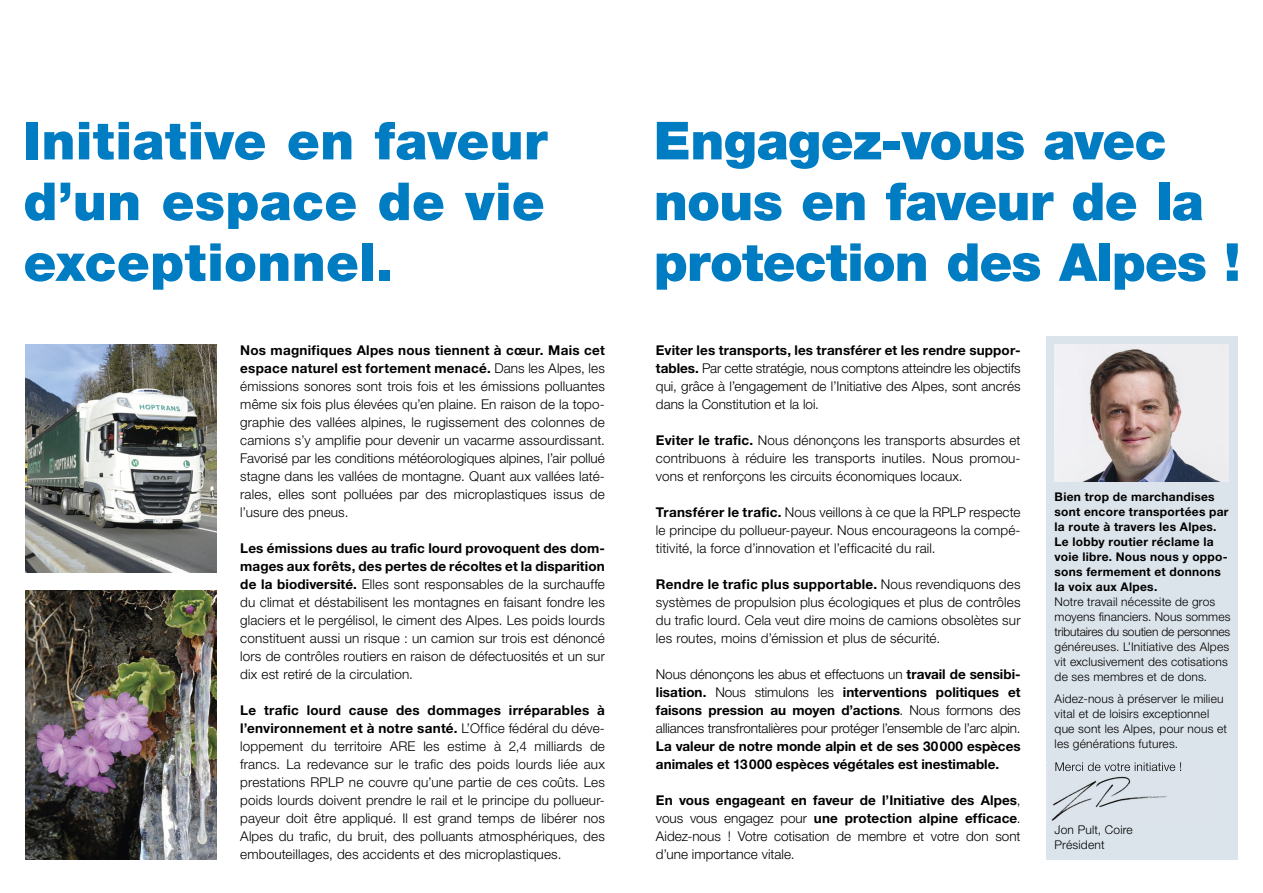
<style>
.page{position:relative;width:1263px;height:893px;background:#fff}
.page>*{position:absolute;margin:0;border:0;box-sizing:border-box;transform-origin:0 0}
.t1{font:900 52.5px/60.8px "Helvetica Neue";letter-spacing:-.01em;color:#007cc2;text-align:justify}
.t2{font:300 13.5px/18px "Helvetica Neue";letter-spacing:.01em;color:#000;text-align:justify}
.t3{font:700 13.5px/18px "Helvetica Neue";color:#000}
.t4{font:300 12px/15px "Helvetica Neue";letter-spacing:.015em;color:#000}
.t5{font:700 12px/15px "Helvetica Neue";letter-spacing:.02em;color:#000}
.s1{font-weight:700}
</style>
<div class="page">
<div style="left:1046px;top:336px;width:191px;height:523px;background:#dce4eb"></div>
<img style="left:1054px;top:344px;width:175px;height:137px">
<img style="left:26px;top:590px;width:191px;height:269px">
<img style="left:26px;top:344px;width:191px;height:228px">
<img style="left:1046px;top:763px;width:136px;height:63px">
<img style="left:1055px;top:763px;width:126px;height:8px">
<img style="left:1055px;top:825px;width:77px;height:1px">
<h1 class="t1" style="left:23px;top:110px;width:525px">Initiative en faveur d’un espace de vie exceptionnel.</h1>
<h1 class="t1" style="left:654px;top:110px;width:588px;text-align:left">Engagez-vous avec nous en faveur de la protection des Alpes !</h1>
<p class="t2" style="left:240px;top:341px;width:366px"><span class="s1">Nos magnifiques Alpes nous tiennent à cœur. Mais cet espace naturel est fortement menacé.</span> Dans les Alpes, les émissions sonores sont trois fois et les émissions polluantes même six fois plus élevées qu’en plaine. En raison de la topo&shy;graphie des vallées alpines, le rugissement des colonnes de camions s’y amplifie pour devenir un vacarme assourdissant.<br>Favorisé par les conditions météorologiques alpines, l’air pollué stagne dans les vallées de montagne. Quant aux vallées laté&shy;rales, elles sont polluées par des microplastiques issus de l’usure des pneus.</p>
<p class="t2" style="left:240px;top:539px;width:366px"><span class="s1">Les émissions dues au trafic lourd provoquent des dom&shy;mages aux forêts, des pertes de récoltes et la disparition de la biodiversité.</span> Elles sont responsables de la surchauffe du climat et déstabilisent les montagnes en faisant fondre les glaciers et le pergélisol, le ciment des Alpes. Les poids lourds constituent aussi un risque : un camion sur trois est dénoncé lors de contrôles routiers en raison de défectuosités et un sur dix est retiré de la circulation.</p>
<p class="t2" style="left:240px;top:701px;width:366px"><span class="s1">Le trafic lourd cause des dommages irréparables à l’environnement et à notre santé.</span> L’Office fédéral du déve&shy;loppement du territoire ARE les estime à 2,4 milliards de francs. La redevance sur le trafic des poids lourds liée aux prestations RPLP ne couvre qu’une partie de ces coûts. Les poids lourds doivent prendre le rail et le principe du pollueur&shy;payeur doit être appliqué. Il est grand temps de libérer nos Alpes du trafic, du bruit, des polluants atmosphériques, des embouteillages, des accidents et des microplastiques.</p>
<p class="t2" style="left:656px;top:341px;width:366px"><span class="s1">Eviter les transports, les transférer et les rendre suppor&shy;tables.</span> Par cette stratégie, nous comptons atteindre les objectifs qui, grâce à l’engagement de l’Initiative des Alpes, sont ancrés dans la Constitution et la loi.</p>
<p class="t2" style="left:656px;top:431px;width:366px"><span class="s1">Eviter le trafic.</span> Nous dénonçons les transports absurdes et contribuons à réduire les transports inutiles. Nous promou&shy;vons et renforçons les circuits économiques locaux.</p>
<p class="t2" style="left:656px;top:503px;width:366px"><span class="s1">Transférer le trafic.</span> Nous veillons à ce que la RPLP respecte le principe du pollueur-payeur. Nous encourageons la compé&shy;titivité, la force d’innovation et l’efficacité du rail.</p>
<p class="t2" style="left:656px;top:575px;width:366px"><span class="s1">Rendre le trafic plus supportable.</span> Nous revendiquons des systèmes de propulsion plus écologiques et plus de contrôles du trafic lourd. Cela veut dire moins de camions obsolètes sur les routes, moins d’émission et plus de sécurité.</p>
<p class="t2" style="left:656px;top:665px;width:366px">Nous dénonçons les abus et effectuons un <span class="s1">travail de sensibi&shy;lisation.</span> Nous stimulons les <span class="s1">interventions politiques et faisons pression au moyen d’actions</span>. Nous formons des alliances transfrontalières pour protéger l’ensemble de l’arc alpin.</p>
<p class="t3" style="left:656px;top:737px;width:366px">La valeur de notre monde alpin et de ses 30 000 espèces animales et 13 000 espèces végétales est inestimable.</p>
<p class="t2" style="left:656px;top:791px;width:366px"><span class="s1">En vous engageant en faveur de l’Initiative des Alpes</span>, vous vous engagez pour <span class="s1">une protection alpine efficace</span>.<br>Aidez-nous ! Votre cotisation de membre et votre don sont d’une importance vitale.</p>
<p class="t5" style="left:1054px;top:489px;width:175px">Bien trop de marchandises sont encore transportées par la route à travers les Alpes.<br>Le lobby routier réclame la voie libre. Nous nous y oppo&shy;sons fermement et donnons la voix aux Alpes.</p>
<p class="t4" style="left:1054px;top:594px;width:177px">Notre travail nécessite de gros moyens financiers. Nous sommes tributaires du soutien de personnes généreuses. L’Initiative des Alpes vit exclusivement des cotisations de ses membres et de dons.</p>
<p class="t4" style="left:1054px;top:691px;width:174px">Aidez-nous à préserver le milieu vital et de loisirs exceptionnel que sont les Alpes, pour nous et les générations futures.</p>
<p class="t4" style="left:1054px;top:822px;width:80px">Jon Pult, Coire<br>Président</p>
</div>
